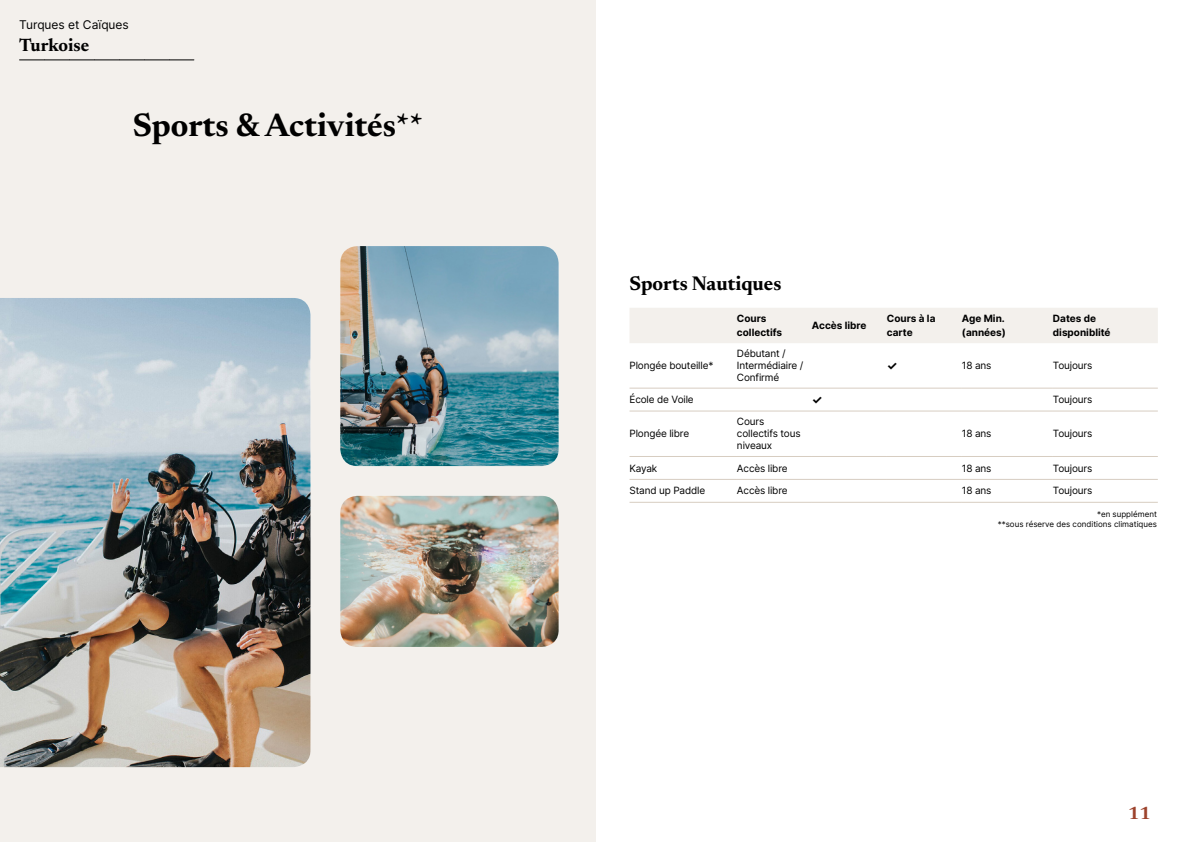
<style>
.page{position:relative;width:1191px;height:842px;background:#fff}
.page>*{position:absolute;margin:0;border:0;box-sizing:border-box;transform-origin:0 0}
.t1{font:700 33px "Newsreader 24 pt";color:#000}
.t2{font:700 20px "Newsreader 24 pt";color:#000}
.t3{font:700 18px "Newsreader 24 pt";color:#000}
.t4{font:700 18px "Newsreader 24 pt";color:#9d432c}
.t5{font:12px "Inter";color:#000}
.t6{font:700 12px "Inter";color:#000}
.t7{font:10px/12px "Inter";letter-spacing:-.015em;color:#000}
.t8{font:700 10px/14px "Inter";color:#000}
.t9{font:8px/9.6px "Inter";color:#000;text-align:right}
</style>
<div class="page">
<div style="left:0;top:0;width:595px;height:842px;background:#f3f0ec"></div>
<img style="left:340px;top:246px;width:218px;height:220px">
<img style="left:0;top:298px;width:310px;height:469px">
<img style="left:340px;top:496px;width:218px;height:151px">
<svg style="left:20px;top:60px;width:174px;height:1px"></svg>
<div style="left:630px;top:308px;width:527px;height:35px;background:#f3f0ec"></div>
<hr style="left:629px;top:388px;width:108px;height:1px;background:#d7cdc1">
<hr style="left:737px;top:388px;width:75px;height:1px;background:#d7cdc1">
<hr style="left:812px;top:388px;width:75px;height:1px;background:#d7cdc1">
<hr style="left:887px;top:388px;width:75px;height:1px;background:#d7cdc1">
<hr style="left:962px;top:388px;width:91px;height:1px;background:#d7cdc1">
<hr style="left:1053px;top:388px;width:104px;height:1px;background:#d7cdc1">
<hr style="left:629px;top:410px;width:108px;height:1px;background:#d7cdc1">
<hr style="left:737px;top:410px;width:75px;height:1px;background:#d7cdc1">
<hr style="left:812px;top:410px;width:75px;height:1px;background:#d7cdc1">
<hr style="left:887px;top:410px;width:75px;height:1px;background:#d7cdc1">
<hr style="left:962px;top:410px;width:91px;height:1px;background:#d7cdc1">
<hr style="left:1053px;top:410px;width:104px;height:1px;background:#d7cdc1">
<hr style="left:629px;top:456px;width:108px;height:1px;background:#d7cdc1">
<hr style="left:737px;top:456px;width:75px;height:1px;background:#d7cdc1">
<hr style="left:812px;top:456px;width:75px;height:1px;background:#d7cdc1">
<hr style="left:887px;top:456px;width:75px;height:1px;background:#d7cdc1">
<hr style="left:962px;top:456px;width:91px;height:1px;background:#d7cdc1">
<hr style="left:1053px;top:456px;width:104px;height:1px;background:#d7cdc1">
<hr style="left:629px;top:479px;width:108px;height:1px;background:#d7cdc1">
<hr style="left:737px;top:479px;width:75px;height:1px;background:#d7cdc1">
<hr style="left:812px;top:479px;width:75px;height:1px;background:#d7cdc1">
<hr style="left:887px;top:479px;width:75px;height:1px;background:#d7cdc1">
<hr style="left:962px;top:479px;width:91px;height:1px;background:#d7cdc1">
<hr style="left:1053px;top:479px;width:104px;height:1px;background:#d7cdc1">
<hr style="left:629px;top:502px;width:108px;height:1px;background:#d7cdc1">
<hr style="left:737px;top:502px;width:75px;height:1px;background:#d7cdc1">
<hr style="left:812px;top:502px;width:75px;height:1px;background:#d7cdc1">
<hr style="left:887px;top:502px;width:75px;height:1px;background:#d7cdc1">
<hr style="left:962px;top:502px;width:91px;height:1px;background:#d7cdc1">
<hr style="left:1053px;top:502px;width:104px;height:1px;background:#d7cdc1">
<p class="t5" style="left:19px;top:15px;width:111px">Turques et Caïques</p>
<h3 class="t3" style="left:19px;top:32px;width:71px">Turkoise</h3>
<h1 class="t1" style="left:133px;top:101px;width:292px">Sports &amp; Activités**</h1>
<h2 class="t2" style="left:629px;top:269px;width:153px">Sports Nautiques</h2>
<p class="t8" style="left:737px;top:311px;width:47px">Cours collectifs</p>
<p class="t8" style="left:812px;top:318px;width:56px">Accès libre</p>
<p class="t8" style="left:887px;top:311px;width:50px">Cours à la carte</p>
<p class="t8" style="left:962px;top:311px;width:45px">Age Min. (années)</p>
<p class="t8" style="left:1053px;top:311px;width:59px">Dates de disponiblité</p>
<p class="t7" style="left:629px;top:359px;width:85px">Plongée bouteille*</p>
<p class="t7" style="left:737px;top:347px;width:68px">Débutant /<br>Intermédiaire /<br>Confirmé</p>
<p class="t6" style="left:887px;top:357px;width:12px">✓</p>
<p class="t7" style="left:962px;top:359px;width:31px">18 ans</p>
<p class="t7" style="left:1053px;top:359px;width:41px">Toujours</p>
<p class="t7" style="left:629px;top:393px;width:66px">École de Voile</p>
<p class="t6" style="left:812px;top:391px;width:12px">✓</p>
<p class="t7" style="left:1053px;top:393px;width:41px">Toujours</p>
<p class="t7" style="left:629px;top:427px;width:61px">Plongée libre</p>
<p class="t7" style="left:737px;top:415px;width:65px">Cours collectifs tous niveaux</p>
<p class="t7" style="left:962px;top:427px;width:31px">18 ans</p>
<p class="t7" style="left:1053px;top:427px;width:41px">Toujours</p>
<p class="t7" style="left:629px;top:462px;width:29px">Kayak</p>
<p class="t7" style="left:737px;top:462px;width:52px">Accès libre</p>
<p class="t7" style="left:962px;top:462px;width:31px">18 ans</p>
<p class="t7" style="left:1053px;top:462px;width:41px">Toujours</p>
<p class="t7" style="left:629px;top:485px;width:77px">Stand up Paddle</p>
<p class="t7" style="left:737px;top:485px;width:52px">Accès libre</p>
<p class="t7" style="left:962px;top:485px;width:31px">18 ans</p>
<p class="t7" style="left:1053px;top:485px;width:41px">Toujours</p>
<p class="t9" style="left:997px;top:509px;width:161px">*en supplément<br>**sous réserve des conditions climatiques</p>
<h3 class="t4" style="left:1128px;top:800px;width:24px">11</h3>
</div>
